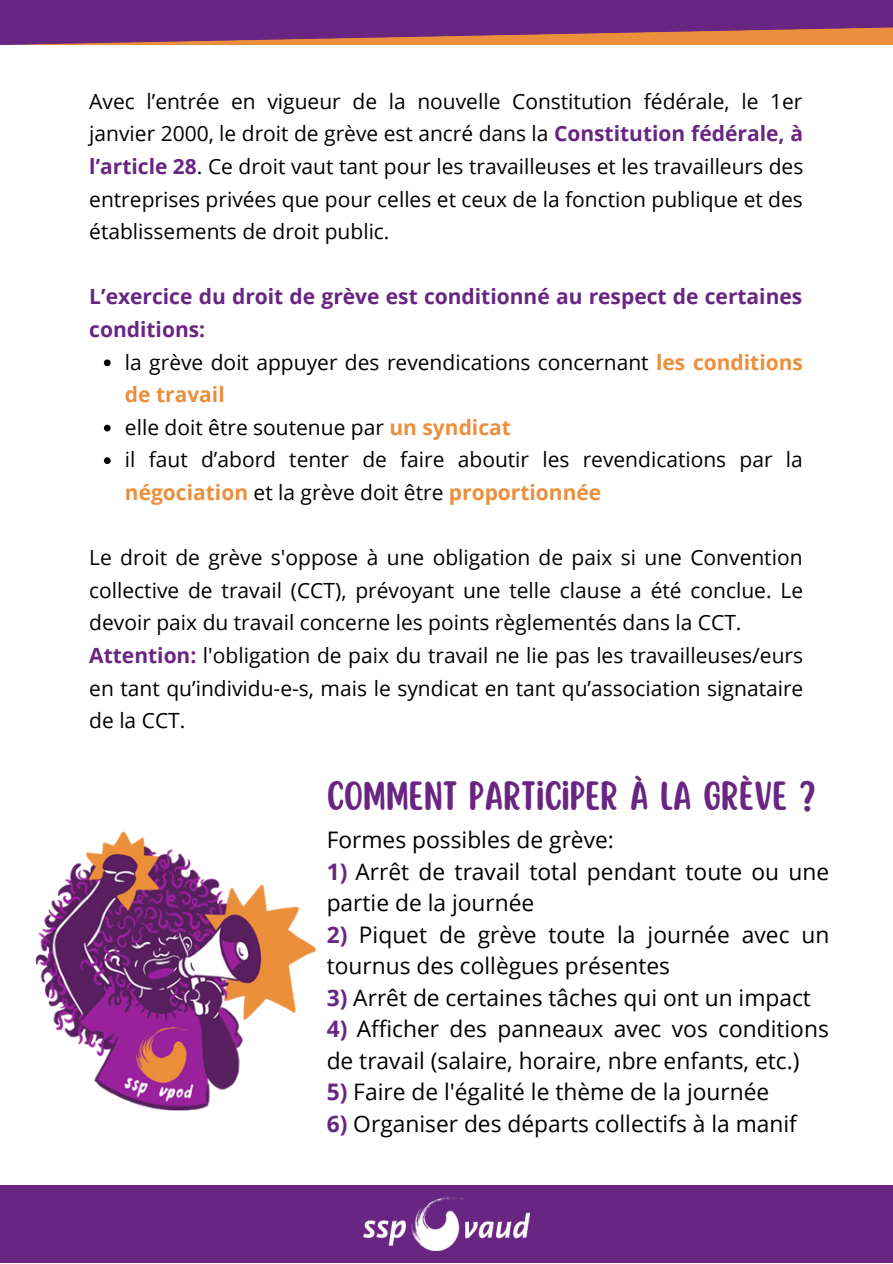
<style>
.page{position:relative;width:893px;height:1264px;background:#fff}
.page>*{position:absolute;margin:0;border:0;box-sizing:border-box;transform-origin:0 0}
.t1{font:35.7px "Scripter";color:#682582}
.t2{font:22.8px/31.5px "Open Sans";color:#000}
.t3{font:21px/32.5px "Open Sans";color:#000}
.t4{font:700 21px/32.5px "Open Sans";color:#682582}
.s1{font-weight:700;color:#682582}
.s2{font-weight:700;color:#eb8f3c}
</style>
<div class="page">
<svg style="left:0;top:0;width:892px;height:45px;background:#813974"></svg>
<div style="left:0;top:1185px;width:892px;height:77px;background:#682582"></div>
<img style="left:363px;top:1197px;width:166px;height:53px">
<svg style="left:104px;top:359px;width:7px;height:7px"></svg>
<svg style="left:104px;top:424px;width:7px;height:7px"></svg>
<svg style="left:104px;top:457px;width:7px;height:7px"></svg>
<img style="left:35px;top:831px;width:281px;height:280px">
<p class="t3" style="left:89px;top:84px;width:715px">Avec l’entrée en vigueur de la nouvelle Constitution fédérale, le 1er janvier 2000, le droit de grève est ancré dans la <span class="s1">Constitution fédérale, à l’article 28</span>. Ce droit vaut tant pour les travailleuses et les travailleurs des entreprises privées que pour celles et ceux de la fonction publique et des établissements de droit public.</p>
<p class="t4" style="left:89px;top:280px;width:714px">L’exercice du droit de grève est conditionné au respect de certaines conditions:</p>
<p class="t3" style="left:125px;top:345px;width:679px">la grève doit appuyer des revendications concernant <span class="s2">les conditions de travail</span></p>
<p class="t3" style="left:125px;top:410px;width:387px">elle doit être soutenue par <span class="s2">un syndicat</span></p>
<p class="t3" style="left:125px;top:443px;width:679px">il faut d’abord tenter de faire aboutir les revendications par la <span class="s2">négociation</span> et la grève doit être <span class="s2">proportionnée</span></p>
<p class="t3" style="left:89px;top:541px;width:715px;text-align:justify">Le droit de grève s'oppose à une obligation de paix si une Convention collective de travail (CCT), prévoyant une telle clause a été conclue. Le devoir paix du travail concerne les points règlementés dans la CCT.</p>
<p class="t3" style="left:89px;top:638px;width:715px;text-align:justify"><span class="s1">Attention:</span> l'obligation de paix du travail ne lie pas les travailleuses/eurs en tant qu’individu-e-s, mais le syndicat en tant qu’association signataire de la CCT.</p>
<p class="t1" style="left:326px;top:778px;width:490px">COMMENT PARTICIPER À LA GRÈVE ?</p>
<p class="t2" style="left:326px;top:823px;width:289px">Formes possibles de grève:</p>
<p class="t2" style="left:326px;top:855px;width:504px"><span class="s1">1)</span> Arrêt de travail total pendant toute ou une partie de la journée</p>
<p class="t2" style="left:326px;top:918px;width:504px"><span class="s1">2)</span> Piquet de grève toute la journée avec un tournus des collègues présentes</p>
<p class="t2" style="left:326px;top:981px;width:486px"><span class="s1">3)</span> Arrêt de certaines tâches qui ont un impact</p>
<p class="t2" style="left:326px;top:1012px;width:503px"><span class="s1">4)</span> Afficher des panneaux avec vos conditions de travail (salaire, horaire, nbre enfants, etc.)</p>
<p class="t2" style="left:326px;top:1075px;width:444px"><span class="s1">5)</span> Faire de l'égalité le thème de la journée</p>
<p class="t2" style="left:326px;top:1107px;width:472px"><span class="s1">6)</span> Organiser des départs collectifs à la manif</p>
</div>
